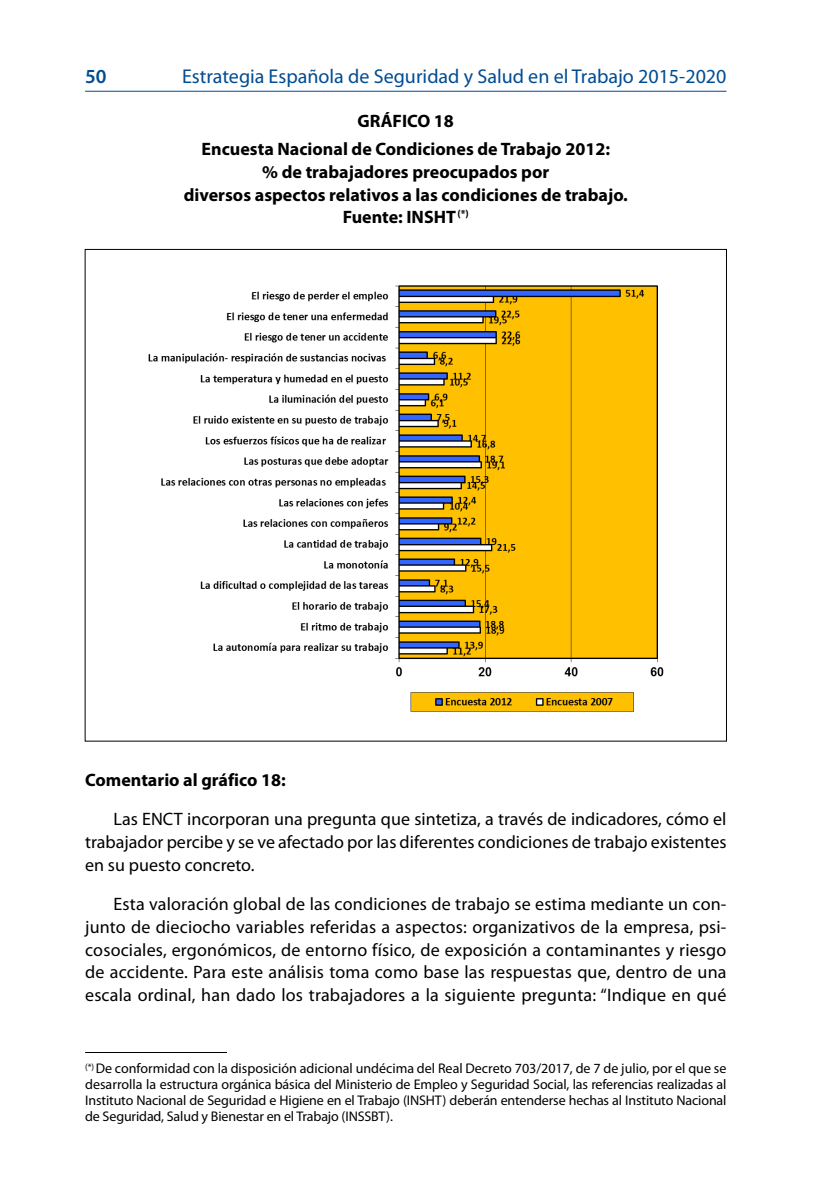
<style>
.page{position:relative;width:840px;height:1191px;background:#fff}
.page>*{position:absolute;margin:0;border:0;box-sizing:border-box;transform-origin:0 0}
.t1{font:20px "Myriad Pro";color:#004c93}
.t2{font:600 20px "Myriad Pro";color:#004c93}
.Texto{font:18px/22.6px "Myriad Pro";color:#000;text-align:justify}
.Texto-2{font:700 18px "Myriad Pro";color:#000}
.t3{font:14px/16px "Myriad Pro";letter-spacing:-.01em;color:#000;text-align:justify}
</style>
<div class="page">
<hr style="left:85px;top:91px;width:641px;height:1px;background:#004c93">
<img style="left:148px;top:285px;width:516px;height:427px">
<hr style="left:85px;top:1052px;width:142px;height:1px;background:#000">
<p class="t2" style="left:85px;top:65px;width:23px">50</p>
<p class="t1" style="left:182px;top:65px;width:545px">Estrategia Española de Seguridad y Salud en el Trabajo 2015-2020</p>
<p class="Texto-2" style="left:357px;top:111px;width:98px">GRÁFICO 18</p>
<p class="Texto-2" style="left:201px;top:139px;width:409px">Encuesta Nacional de Condiciones de Trabajo 2012:</p>
<p class="Texto-2" style="left:262px;top:162px;width:288px">% de trabajadores preocupados por</p>
<p class="Texto-2" style="left:184px;top:184px;width:445px">diversos aspectos relativos a las condiciones de trabajo.</p>
<p class="Texto-2" style="left:342px;top:207px;width:128px">Fuente: INSHT<sup>(*)</sup></p>
<p class="Texto-2" style="left:85px;top:769px;width:202px">Comentario al gráfico 18:</p>
<p class="Texto" style="left:85px;top:808px;width:642px;text-indent:28px">Las ENCT incorporan una pregunta que sintetiza, a través de indicadores, cómo el trabajador percibe y se ve afectado por las diferentes condiciones de trabajo existentes en su puesto concreto.</p>
<p class="Texto" style="left:85px;top:893px;width:642px;text-indent:28px">Esta valoración global de las condiciones de trabajo se estima mediante un con&shy;junto de dieciocho variables referidas a aspectos: organizativos de la empresa, psi&shy;cosociales, ergonómicos, de entorno físico, de exposición a contaminantes y riesgo de accidente. Para este análisis toma como base las respuestas que, dentro de una escala ordinal, han dado los trabajadores a la siguiente pregunta: “Indique en qué</p>
<p class="t3" style="left:85px;top:1060px;width:642px"><sup>(*)</sup>De conformidad con la disposición adicional undécima del Real Decreto 703/2017, de 7 de julio, por el que se desarrolla la estructura orgánica básica del Ministerio de Empleo y Seguridad Social, las referencias realizadas al Instituto Nacional de Seguridad e Higiene en el Trabajo (INSHT) deberán entenderse hechas al Instituto Nacional de Seguridad, Salud y Bienestar en el Trabajo (INSSBT).</p>
</div>
